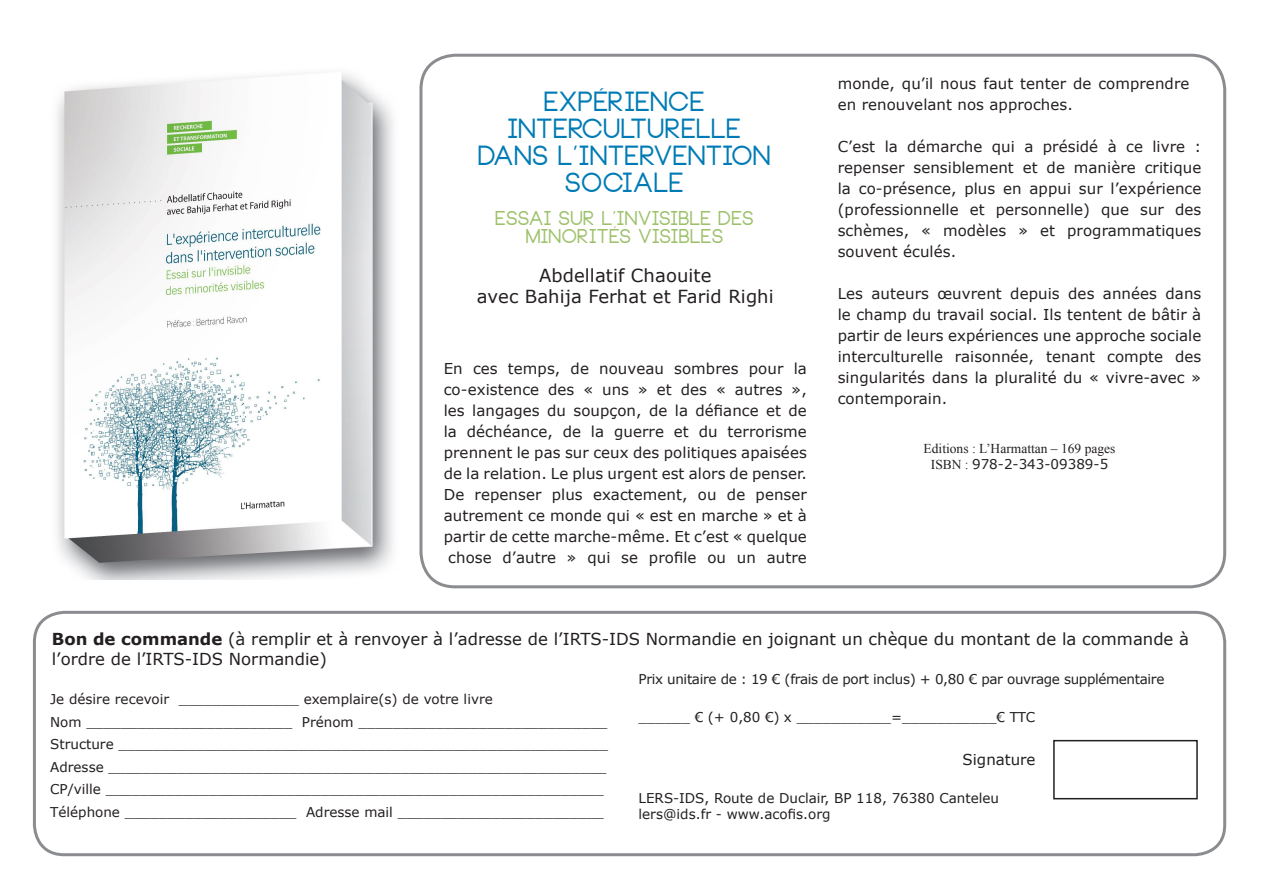
<style>
.page{position:relative;width:1263px;height:893px;background:#fff}
.page>*{position:absolute;margin:0;border:0;box-sizing:border-box;transform-origin:0 0}
.t1{font:700 27px/27px "Neou";letter-spacing:.005em;color:#007bb5;text-align:center}
.t2{font:700 19.5px/18px "Neou";letter-spacing:.005em;color:#9dc16a;text-align:center}
.t3{font:18px "Verdana";letter-spacing:.005em;color:#231f20}
.t4{font:16.5px/19.8px "Verdana";color:#231f20}
.t5{font:15px/21px "Verdana";letter-spacing:.005em;color:#231f20;text-align:justify}
.t6{font:13.5px "Verdana";color:#231f20}
.t7{font:13.5px "Verdana";letter-spacing:-.025em;color:#231f20}
.t8{font:13.5px "Times New Roman";color:#231f20}
.s1{font-family:"Times New Roman"}
.s2{font-weight:700}
</style>
<div class="page">
<div style="left:419px;top:54px;width:807px;height:534px;border:3px solid #8a8c8f;border-radius:34px"></div>
<div style="left:33px;top:611px;width:1193px;height:245px;border:3px solid #8a8c8f;border-radius:30px"></div>
<div style="left:1053px;top:740px;width:145px;height:59px;border:2px solid #231f20"></div>
<img style="left:57px;top:73px;width:336px;height:507px">
<p class="t1" style="left:508px;top:90px;width:235px">EXPÉRIENCE<br>INTERCULTURELLE</p>
<p class="t1" style="left:479px;top:144px;width:294px">DANS L’INTERVENTION<br>SOCIALE</p>
<p class="t2" style="left:496px;top:211px;width:260px">ESSAI SUR L’INVISIBLE DES<br>MINORITÉS VISIBLES</p>
<p class="t3" style="left:539px;top:263px;width:174px">Abdellatif Chaouite</p>
<p class="t3" style="left:477px;top:284px;width:298px">avec Bahija Ferhat et Farid Righi</p>
<p class="t5" style="left:444px;top:357px;width:365px;text-align:center">En ces temps, de nouveau sombres pour la co-existence des « uns » et des « autres », les langages du soupçon, de la défiance et de la déchéance, de la guerre et du terrorisme prennent le pas sur ceux des politiques apaisées de la relation. Le plus urgent est alors de penser.<br>De repenser plus exactement, ou de penser autrement ce monde qui « est en marche » et à partir de cette marche-même. Et c’est « quelque chose d’autre » qui se profile ou un autre</p>
<p class="t5" style="left:838px;top:73px;width:353px">monde, qu’il nous faut tenter de comprendre en renouvelant nos approches.</p>
<p class="t5" style="left:838px;top:136px;width:365px">C’est la démarche qui a présidé à ce livre : repenser sensiblement et de manière critique la co-présence, plus en appui sur l’expérience (professionnelle et personnelle) que sur des schèmes, « modèles » et programmatiques souvent éculés.</p>
<p class="t5" style="left:838px;top:283px;width:365px">Les auteurs œuvrent depuis des années dans le champ du travail social. Ils tentent de bâtir à partir de leurs expériences une approche sociale interculturelle raisonnée, tenant compte des singularités dans la pluralité du « vivre-avec » contemporain.</p>
<p class="t8" style="left:924px;top:439px;width:193px">Editions : L’Harmattan – 169 pages</p>
<p class="t6" style="left:931px;top:455px;width:179px"><span class="s1">ISBN :</span> 978-2-343-09389-5</p>
<p class="t4" style="left:52px;top:629px;width:1139px"><span class="s2">Bon de commande</span> (à remplir et à renvoyer à l’adresse de l’IRTS-IDS Normandie en joignant un chèque du montant de la commande à l’ordre de l’IRTS-IDS Normandie)</p>
<p class="t6" style="left:50px;top:690px;width:444px">Je désire recevoir ______________ exemplaire(s) de votre livre</p>
<p class="t6" style="left:50px;top:712px;width:559px">Nom ________________________ Prénom _____________________________</p>
<p class="t6" style="left:50px;top:735px;width:559px">Structure _________________________________________________________</p>
<p class="t6" style="left:50px;top:757px;width:558px">Adresse __________________________________________________________</p>
<p class="t6" style="left:50px;top:780px;width:555px">CP/ville __________________________________________________________</p>
<p class="t6" style="left:50px;top:802px;width:555px">Téléphone ____________________ Adresse mail ________________________</p>
<p class="t7" style="left:638px;top:670px;width:527px">Prix unitaire de : 19 € (frais de port inclus) + 0,80 € par ouvrage supplémentaire</p>
<p class="t6" style="left:638px;top:708px;width:398px">______ € (+ 0,80 €) x ___________=___________€ TTC</p>
<p class="t5" style="left:962px;top:749px;width:74px">Signature</p>
<p class="t6" style="left:638px;top:789px;width:362px">LERS-IDS, Route de Duclair, BP 118, 76380 Canteleu</p>
<p class="t6" style="left:638px;top:805px;width:193px">lers@ids.fr - www.acofis.org</p>
</div>
